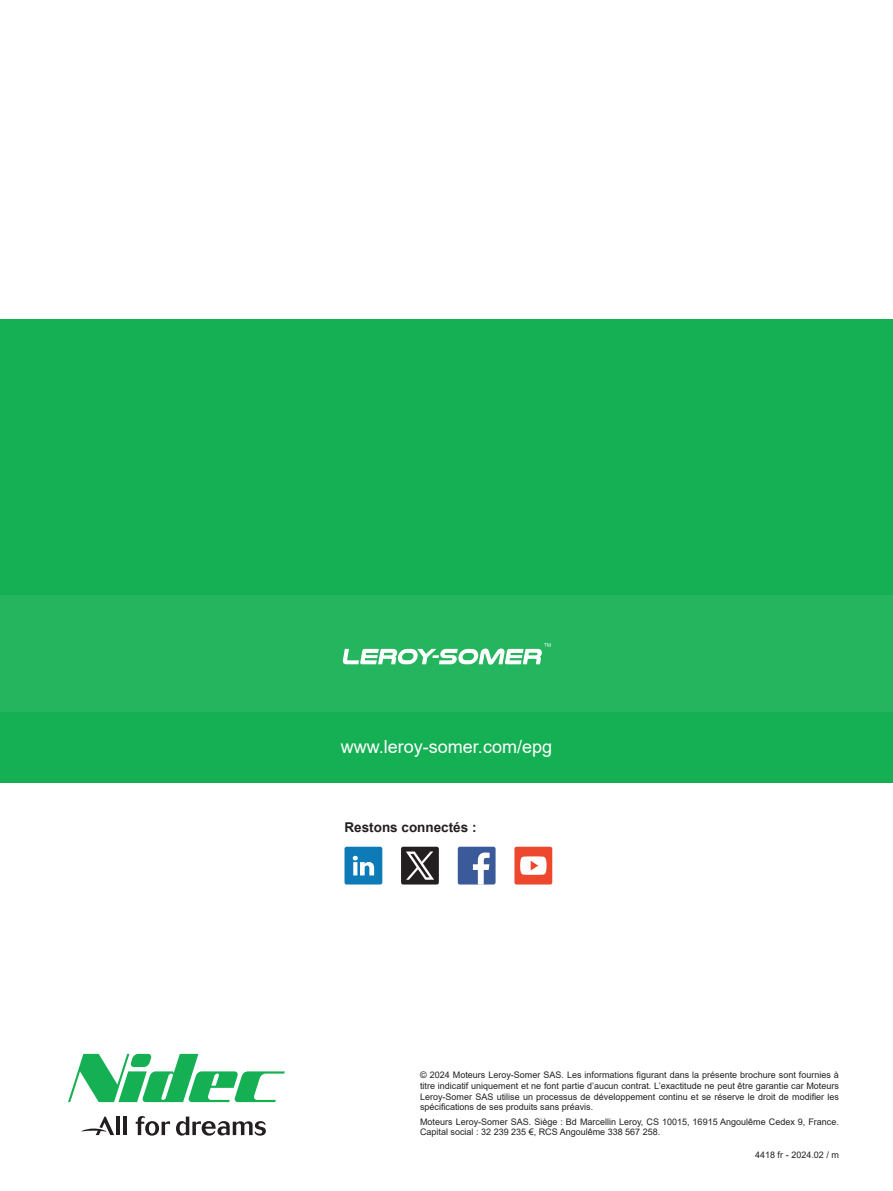
<style>
.page{position:relative;width:893px;height:1191px;background:#fff}
.page>*{position:absolute;margin:0;border:0;box-sizing:border-box;transform-origin:0 0}
.t1{font:18px "Arial";color:#fff}
._9pt_body_text_70__black{font:700 13.5px "Arial";color:#231f20}
.t2{font:9px/10.8px "Arial";color:#231f20;text-align:justify}
</style>
<div class="page">
<svg style="left:68px;top:1053px;width:217px;height:49px"></svg>
<svg style="left:136px;top:1116px;width:34px;height:19px"></svg>
<svg style="left:176px;top:1116px;width:90px;height:19px"></svg>
<hr style="left:116px;top:1116px;width:4px;height:19px;background:#231f20">
<hr style="left:123px;top:1116px;width:4px;height:19px;background:#231f20">
<svg style="left:81px;top:1116px;width:33px;height:19px"></svg>
<div style="left:0;top:319px;width:893px;height:463px;background:#15b053"></div>
<div style="left:0;top:595px;width:893px;height:117px;background:#25b55f"></div>
<svg style="left:343px;top:643px;width:208px;height:21px"></svg>
<div style="left:514px;top:846px;width:38px;height:38px;background:#ed472e;border-radius:2px"></div>
<svg style="left:520px;top:856px;width:27px;height:19px"></svg>
<div style="left:458px;top:846px;width:38px;height:38px;background:#3b5a9a;border-radius:2px"></div>
<svg style="left:473px;top:852px;width:17px;height:32px"></svg>
<div style="left:344px;top:846px;width:38px;height:38px;background:#0c7bb7;border-radius:2px"></div>
<svg style="left:353px;top:855px;width:21px;height:20px"></svg>
<div style="left:401px;top:846px;width:38px;height:38px;background:#231f20;border-radius:2px"></div>
<svg style="left:406px;top:851px;width:28px;height:28px"></svg>
<p class="t1" style="left:341px;top:734px;width:213px">www.leroy-somer.com/epg</p>
<p class="_9pt_body_text_70__black" style="left:344px;top:818px;width:134px">Restons connectés :</p>
<p class="t2" style="left:420px;top:1069px;width:420px">© 2024 Moteurs Leroy-Somer SAS. Les informations figurant dans la présente brochure sont fournies à titre indicatif uniquement et ne font partie d’aucun contrat. L’exactitude ne peut être garantie car Moteurs Leroy-Somer SAS utilise un processus de développement continu et se réserve le droit de modifier les spécifications de ses produits sans préavis.</p>
<p class="t2" style="left:420px;top:1116px;width:420px">Moteurs Leroy-Somer SAS. Siège : Bd Marcellin Leroy, CS 10015, 16915 Angoulême Cedex 9, France.<br>Capital social : 32 239 235 €, RCS Angoulême 338 567 258.</p>
<p class="t2" style="left:755px;top:1149px;width:85px">4418 fr - 2024.02 / m</p>
</div>
